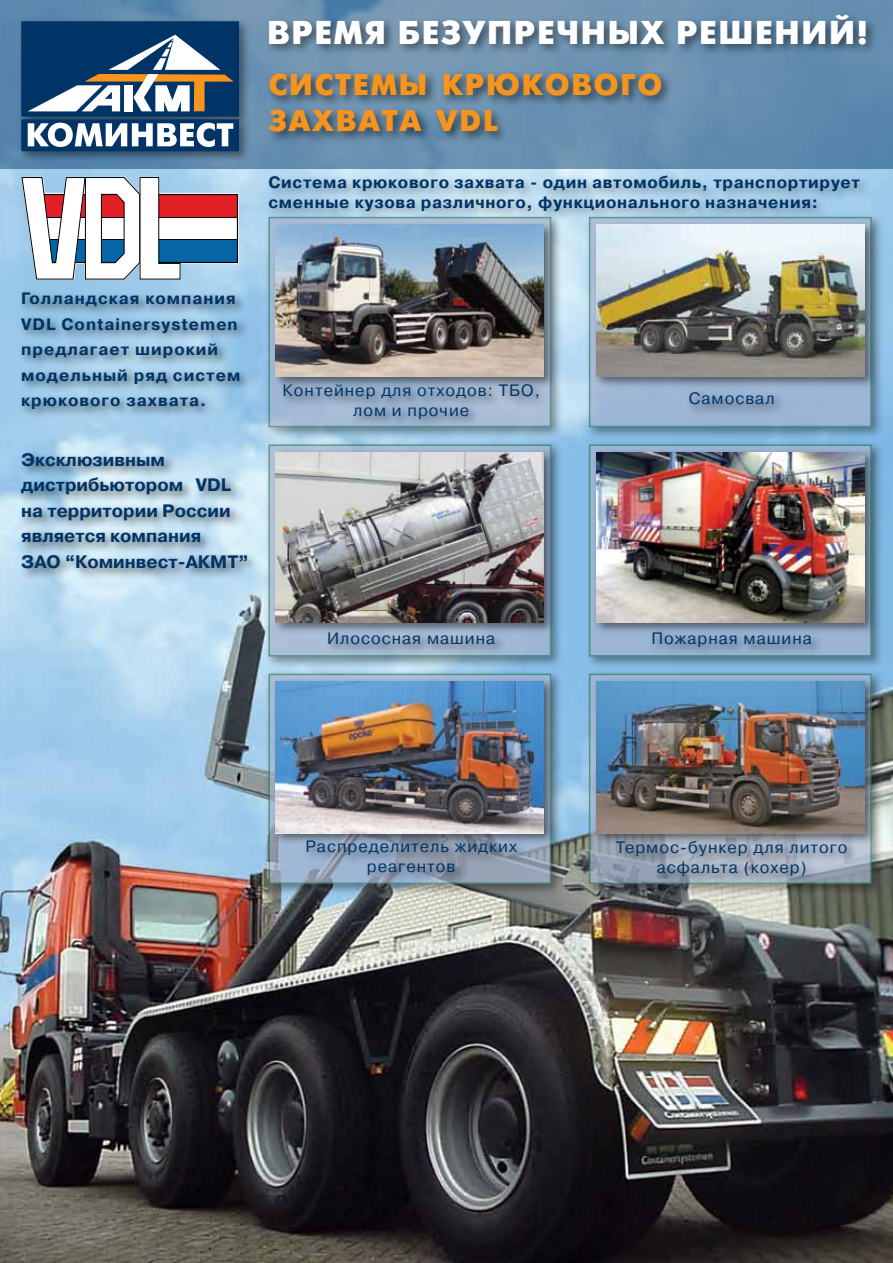
<style>
.page{position:relative;width:893px;height:1263px;background:#fff}
.page>*{position:absolute;margin:0;border:0;box-sizing:border-box;transform-origin:0 0}
.t1{font:700 33px "Futuris";letter-spacing:.05em;color:#fff}
.t2{font:700 30px/36px "Futuris";letter-spacing:.06em;color:#f7941e}
.t3{font:700 18px/25.5px "Pragmatica C";color:#003466}
.t4{font:16.5px/19.8px "Pragmatica C";letter-spacing:.06em;color:#003466;text-align:center}
.t5{font:700 16.5px/19.8px "Pragmatica C";letter-spacing:.04em;color:#003466}
.t6{font:700 16.5px/25.5px "Pragmatica C";letter-spacing:.06em;color:#003466}
</style>
<div class="page">
<img style="left:0;top:169px;width:893px;height:1094px">
<svg style="left:0;top:0;width:893px;height:169px;background:#648daf"></svg>
<div style="left:265px;top:10px;width:612px;height:46px;background:#000;opacity:.5"></div>
<div style="left:17px;top:17px;width:235px;height:147px;background:#000;opacity:.45"></div>
<svg style="left:21px;top:21px;width:218px;height:130px"></svg>
<div style="left:17px;top:288px;width:241px;height:292px;background:#000;opacity:.55"></div>
<div style="left:265px;top:172px;width:606px;height:50px;background:#000;opacity:.35"></div>
<div style="left:265px;top:69px;width:407px;height:75px;background:#000;opacity:.55"></div>
<svg style="left:20px;top:176px;width:220px;height:105px"></svg>
<div style="left:585px;top:213px;width:299px;height:227px;background:#000;opacity:.55"></div>
<div style="left:589px;top:217px;width:283px;height:210px;background:#9cb5d4;border:2px solid #2d7d60"></div>
<div style="left:585px;top:670px;width:299px;height:226px;background:#000;opacity:.55"></div>
<svg style="left:589px;top:674px;width:283px;height:210px;background:#87a4b3"></svg>
<div style="left:264px;top:213px;width:300px;height:227px;background:#000;opacity:.55"></div>
<svg style="left:268px;top:217px;width:283px;height:210px;background:#8bb0bd"></svg>
<div style="left:264px;top:440px;width:300px;height:229px;background:#000;opacity:.55"></div>
<svg style="left:268px;top:444px;width:283px;height:213px;background:#92b3c3"></svg>
<div style="left:585px;top:440px;width:299px;height:229px;background:#000;opacity:.55"></div>
<div style="left:589px;top:444px;width:283px;height:213px;background:#9cb5d4;border:2px solid #2d7d60"></div>
<div style="left:264px;top:670px;width:300px;height:226px;background:#000;opacity:.55"></div>
<svg style="left:268px;top:674px;width:283px;height:210px;background:#8fa9ba"></svg>
<div style="left:592px;top:221px;width:285px;height:167px;background:#000;opacity:.5"></div>
<img style="left:596px;top:225px;width:268px;height:151px">
<div style="left:592px;top:678px;width:285px;height:168px;background:#000;opacity:.5"></div>
<img style="left:596px;top:682px;width:268px;height:151px">
<div style="left:272px;top:221px;width:284px;height:168px;background:#000;opacity:.5"></div>
<img style="left:276px;top:225px;width:268px;height:152px">
<div style="left:272px;top:448px;width:284px;height:187px;background:#000;opacity:.5"></div>
<img style="left:276px;top:452px;width:268px;height:170px">
<div style="left:592px;top:448px;width:285px;height:187px;background:#000;opacity:.5"></div>
<img style="left:596px;top:452px;width:268px;height:170px">
<div style="left:272px;top:678px;width:284px;height:168px;background:#000;opacity:.5"></div>
<img style="left:276px;top:682px;width:268px;height:151px">
<div style="left:686px;top:388px;width:99px;height:28px;background:#000;opacity:.55"></div>
<div style="left:612px;top:837px;width:245px;height:50px;background:#000;opacity:.55"></div>
<div style="left:280px;top:380px;width:270px;height:49px;background:#000;opacity:.55"></div>
<div style="left:325px;top:628px;width:181px;height:28px;background:#000;opacity:.55"></div>
<div style="left:649px;top:627px;width:174px;height:31px;background:#000;opacity:.55"></div>
<div style="left:303px;top:836px;width:225px;height:50px;background:#000;opacity:.55"></div>
<h1 class="t1" style="left:267px;top:14px;width:602px">ВРЕМЯ БЕЗУПРЕЧНЫХ РЕШЕНИЙ!</h1>
<h2 class="t2" style="left:269px;top:67px;width:395px">СИСТЕМЫ КРЮКОВОГО<br>ЗАХВАТА VDL</h2>
<p class="t5" style="left:268px;top:173px;width:593px">Система крюкового захвата - один автомобиль, транспортирует сменные кузова различного, функционального назначения:</p>
<p class="t6" style="left:21px;top:286px;width:221px">Голландская компания<br>VDL Containersystemen предлагает широкий модельный ряд систем крюкового захвата.</p>
<p class="t3" style="left:21px;top:447px;width:229px">Эксклюзивным дистрибьютором VDL на территории России является компания<br>ЗАО “Коминвест-АКМТ”</p>
<p class="t4" style="left:283px;top:380px;width:259px">Контейнер для отходов: ТБО, лом и прочие</p>
<p class="t4" style="left:689px;top:389px;width:87px">Самосвал</p>
<p class="t4" style="left:327px;top:628px;width:170px">Илосоcная машина</p>
<p class="t4" style="left:651px;top:628px;width:162px">Пожарная машина</p>
<p class="t4" style="left:305px;top:837px;width:213px">Распределитель жидких реагентов</p>
<p class="t4" style="left:616px;top:838px;width:233px">Термос-бункер для литого асфальта (кохер)</p>
</div>
